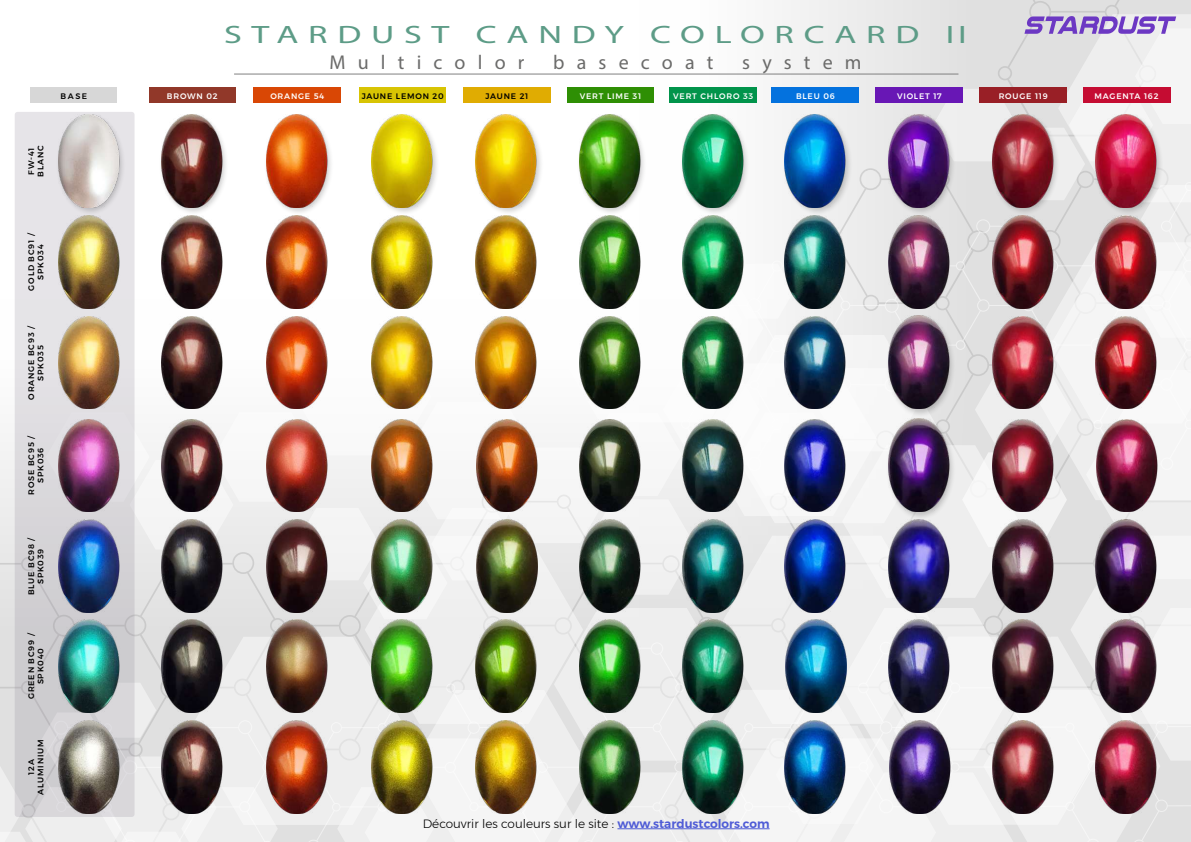
<style>
.page{position:relative;width:1191px;height:842px;background:#fff}
.page>*{position:absolute;margin:0;border:0;box-sizing:border-box;transform-origin:0 0}
.t1{font:25.2px "Myriad Pro";letter-spacing:.27em;color:#5d9c87;scale:1.43 1}
.t2{font:20px "Myriad Pro";letter-spacing:.61em;color:#6b6b6a}
.t3{font:300 12px "Montserrat";color:#000}
.t4{font:500 8px/9.6px "Montserrat";letter-spacing:.1em;color:#000;text-align:center}
.t5{font:500 8px "Montserrat";letter-spacing:.1em;color:#fff}
.s1{font-weight:600;color:#4f5cd6}
</style>
<div class="page">
<div style="left:890px;top:0;width:301px;height:14px;background:#e0e0e0"></div>
<img style="left:0;top:14px;width:1191px;height:828px">
<h1 class="t1" style="left:224px;top:19px;width:521px">STARDUST CANDY COLORCARD II</h1>
<h2 class="t2" style="left:329px;top:50px;width:197px">Multicolor</h2>
<h2 class="t2" style="left:553px;top:50px;width:162px">basecoat</h2>
<h2 class="t2" style="left:742px;top:50px;width:121px">system</h2>
<p class="t4" style="left:61px;top:91px;width:28px">BASE</p>
<p class="t5" style="left:167px;top:90px;width:52px">BROWN 02</p>
<p class="t5" style="left:270px;top:90px;width:55px">ORANGE 54</p>
<p class="t4" style="left:362px;top:91px;width:83px">JAUNE LEMON 20</p>
<p class="t4" style="left:485px;top:91px;width:44px">JAUNE 21</p>
<p class="t5" style="left:579px;top:90px;width:63px">VERT LIME 31</p>
<p class="t5" style="left:673px;top:90px;width:82px">VERT CHLORO 33</p>
<p class="t5" style="left:796px;top:90px;width:40px">BLEU 06</p>
<p class="t5" style="left:897px;top:90px;width:46px">VIOLET 17</p>
<p class="t5" style="left:998px;top:90px;width:51px">ROUGE 119</p>
<p class="t5" style="left:1094px;top:90px;width:65px">MAGENTA 162</p>
<p class="t4" style="left:26px;top:177px;width:33px;text-align:left;rotate:-90deg">FW-41<br>BLANC</p>
<p class="t4" style="left:26px;top:290px;width:59px;rotate:-90deg">GOLD BC91 /<br>SPK034</p>
<p class="t4" style="left:26px;top:399px;width:75px;rotate:-90deg">ORANGE BC93 /<br>SPK035</p>
<p class="t4" style="left:26px;top:495px;width:61px;rotate:-90deg">ROSE BC95 /<br>SPK036</p>
<p class="t4" style="left:26px;top:595px;width:60px;rotate:-90deg">BLUE BC98 /<br>SPK039</p>
<p class="t4" style="left:26px;top:699px;width:68px;rotate:-90deg">GREEN BC99 /<br>SPK040</p>
<p class="t4" style="left:26px;top:795px;width:57px;rotate:-90deg">12A<br>ALUMINIUM</p>
<h3 class="t3" style="left:423px;top:815px;width:348px">Découvrir les couleurs sur le site : <span class="s1">www.stardustcolors.com</span></h3>
</div>
